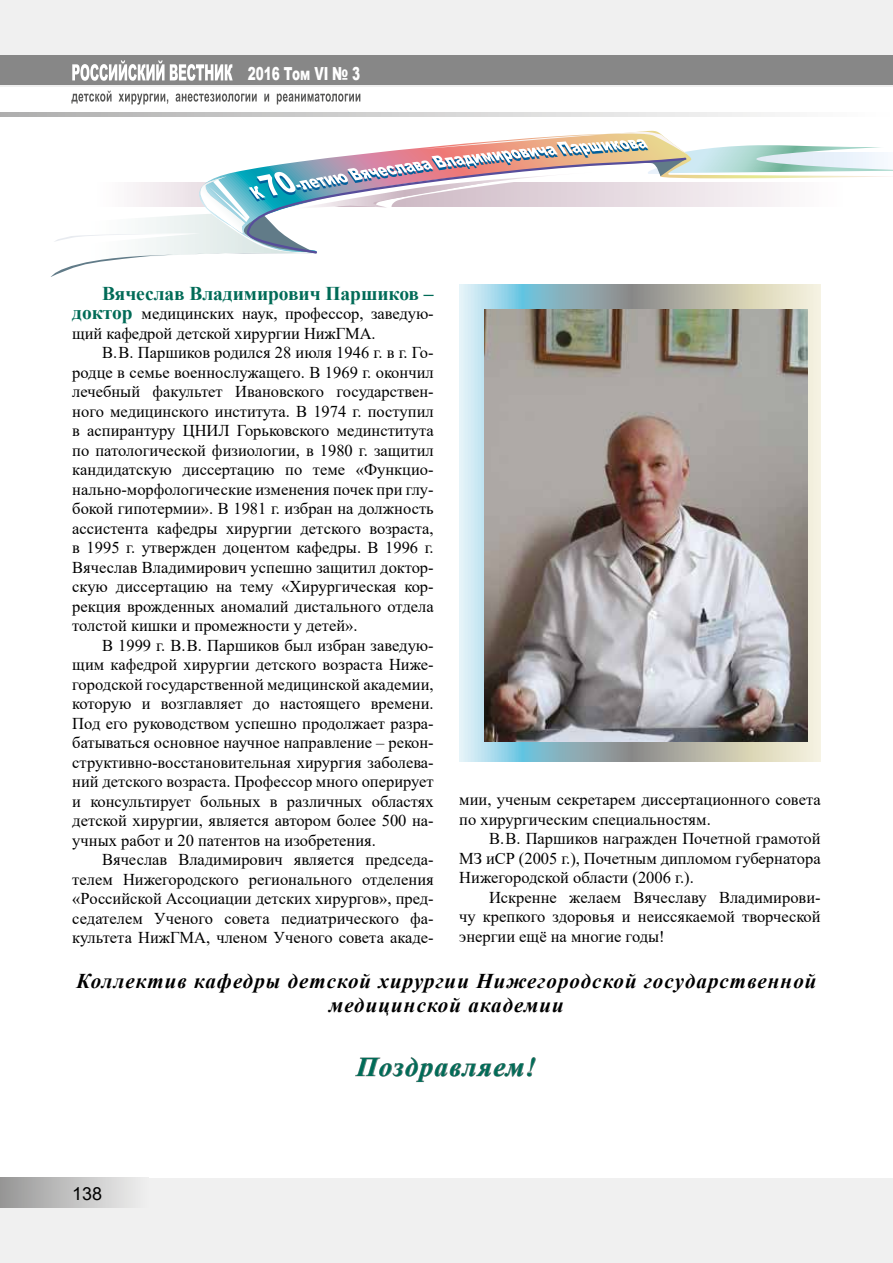
<style>
.page{position:relative;width:893px;height:1263px;background:#fff}
.page>*{position:absolute;margin:0;border:0;box-sizing:border-box;transform-origin:0 0}
.t1{font:italic 700 27px "Times New Roman";letter-spacing:.05em;color:#006b57}
.t2{font:italic 700 21px/24px "Times New Roman";letter-spacing:.05em;color:#000;text-align:center}
.t3{font:700 19.5px "Times New Roman";letter-spacing:-.005em;color:#006b57}
.t4{font:900 18px "Arial";letter-spacing:-.005em;color:#fff;scale:.67 1}
.t5{font:18px "Arial";color:#000}
.t6{font:16.5px/19.5px "Times New Roman";color:#000;text-align:justify}
.s1{font-weight:700;font-size:19.5px;color:#006b57}
</style>
<div class="page">
<svg style="left:459px;top:296px;width:362px;height:465px;background:#c8d8d6"></svg>
<img style="left:484px;top:310px;width:323px;height:432px">
<svg style="left:50px;top:131px;width:843px;height:165px"></svg>
<svg style="left:355px;top:1057px;width:181px;height:25px"></svg>
<div style="left:0;top:0;width:893px;height:87px;background:#f0f0f0"></div>
<div style="left:0;top:1178px;width:893px;height:85px;background:#f0f0f0"></div>
<div style="left:0;top:55px;width:893px;height:30px;background:#878787"></div>
<div style="left:0;top:1178px;width:149px;height:30px;background:linear-gradient(to right,#979696,#f1f1f1)"></div>
<svg style="left:0;top:113px;width:775px;height:4px;background:#d1d1d1"></svg>
<svg style="left:71px;top:91px;width:289px;height:14px"></svg>
<svg style="left:72px;top:60px;width:161px;height:21px"></svg>
<p class="t4" style="left:248px;top:61px;width:170px">2016 Том VI № 3</p>
<p class="t3" style="left:102px;top:279px;width:333px">Вячеслав Владимирович Паршиков –</p>
<p class="t6" style="left:72px;top:303px;width:363px"><span class="s1">доктор</span> медицинских наук, профессор, заведую&shy;щий кафедрой детской хирургии НижГМА.</p>
<p class="t6" style="left:72px;top:342px;width:363px;text-indent:30px">В. В. Паршиков родился 28 июля 1946 г. в г. Го&shy;родце в семье военнослужащего. В 1969 г. окончил лечебный факультет Ивановского государствен&shy;ного медицинского института. В 1974 г. поступил в аспирантуру ЦНИЛ Горьковского мединститута по патологической физиологии, в 1980 г. защитил кандидатскую диссертацию по теме «Функцио&shy;нально-морфологические изменения почек при глу&shy;бокой гипотермии». В 1981 г. избран на должность ассистента кафедры хирургии детского возраста, в 1995 г. утвержден доцентом кафедры. В 1996 г.<br>Вячеслав Владимирович успешно защитил доктор&shy;скую диссертацию на тему «Хирургическая кор&shy;рекция врожденных аномалий дистального отдела толстой кишки и промежности у детей».</p>
<p class="t6" style="left:72px;top:635px;width:363px;text-indent:30px">В 1999 г. В. В. Паршиков был избран заведую&shy;щим кафедрой хирургии детского возраста Ниже&shy;городской государственной медицинской академии, которую и возглавляет до настоящего времени.<br>Под его руководством успешно продолжает разра&shy;батываться основное научное направление – рекон&shy;структивно-восстановительная хирургия заболева&shy;ний детского возраста. Профессор много оперирует и консультирует больных в различных областях детской хирургии, является автором более 500 на&shy;учных работ и 20 патентов на изобретения.</p>
<p class="t6" style="left:72px;top:849px;width:363px;text-indent:30px">Вячеслав Владимирович является председа&shy;телем Нижегородского регионального отделения «Российской Ассоциации детских хирургов», пред&shy;седателем Ученого совета педиатрического фа&shy;культета НижГМА, членом Ученого совета акаде-</p>
<p class="t6" style="left:459px;top:789px;width:363px">мии, ученым секретарем диссертационного совета по хирургическим специальностям.</p>
<p class="t6" style="left:459px;top:828px;width:363px;text-indent:30px">В. В. Паршиков награжден Почетной грамотой МЗ иСР (2005 г.), Почетным дипломом губернатора Нижегородской области (2006 г.).</p>
<p class="t6" style="left:459px;top:887px;width:363px;text-indent:30px">Искренне желаем Вячеславу Владимирови&shy;чу крепкого здоровья и неиссякаемой творческой энергии ещё на многие годы!</p>
<p class="t2" style="left:76px;top:968px;width:742px">Коллектив кафедры детской хирургии Нижегородской государственной медицинской академии</p>
<p class="t5" style="left:72px;top:1181px;width:32px">138</p>
<h1 class="t1" style="left:357px;top:1048px;width:181px">Поздравляем!</h1>
</div>
